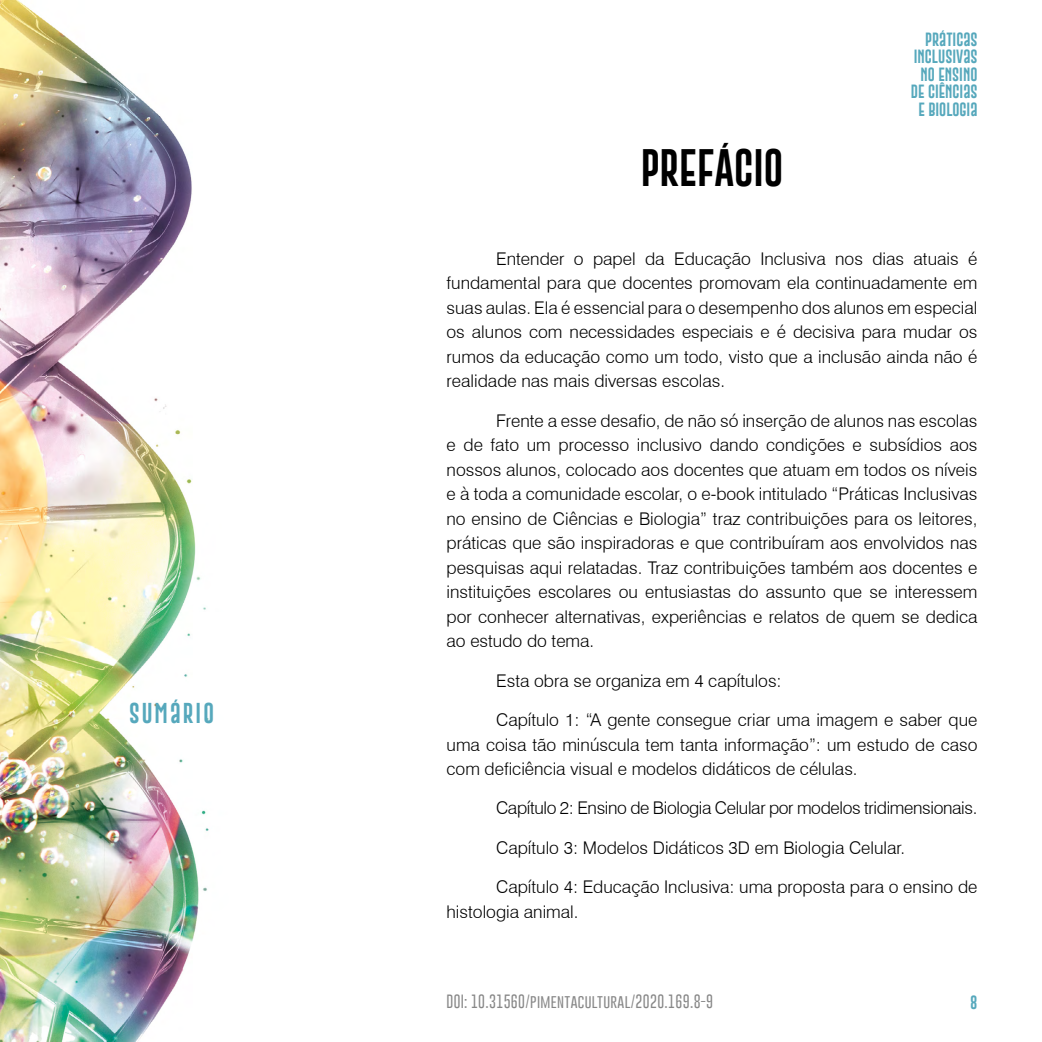
<style>
.page{position:relative;width:1042px;height:1042px;background:#fff}
.page>*{position:absolute;margin:0;border:0;box-sizing:border-box;transform-origin:0 0}
.t1{font:38.5px "Gobold Extra 2";color:#000}
.t2{font:21px "Gobold Extra 2";letter-spacing:.1em;color:#56a8bc}
.t3{font:300 17.5px/24.5px "Swiss 721 BT";color:#000;text-align:justify}
.t4{font:300 17.5px "Swiss 721 BT";letter-spacing:-.02em;color:#000}
.t5{font:14px/17.5px "Gobold Extra 2";color:#56a8bc;text-align:right}
.t6{font:100 14px "Gobold";letter-spacing:.025em;color:#878787}
</style>
<div class="page">
<img style="left:0;top:0;width:209px;height:1041px">
<p class="t2" style="left:129px;top:700px;width:86px">SUMÁRIO</p>
<h1 class="t1" style="left:641px;top:143px;width:144px">PREFÁCIO</h1>
<p class="t5" style="left:911px;top:31px;width:68px">PRÁTICAS<br>INCLUSIVAS<br>NO ENSINO<br>DE CIÊNCIAS<br>E BIOLOGIA</p>
<p class="t3" style="left:446px;top:246px;width:532px;text-indent:50px">Entender o papel da Educação Inclusiva nos dias atuais é fundamental para que docentes promovam ela continuadamente em suas aulas. Ela é essencial para o desempenho dos alunos em especial os alunos com necessidades especiais e é decisiva para mudar os rumos da educação como um todo, visto que a inclusão ainda não é realidade nas mais diversas escolas.</p>
<p class="t3" style="left:446px;top:408px;width:532px;text-indent:50px">Frente a esse desafio, de não só inserção de alunos nas escolas e de fato um processo inclusivo dando condições e subsídios aos nossos alunos, colocado aos docentes que atuam em todos os níveis e à toda a comunidade escolar, o e-book intitulado “Práticas Inclusivas no ensino de Ciências e Biologia” traz contribuições para os leitores, práticas que são inspiradoras e que contribuíram aos envolvidos nas pesquisas aqui relatadas. Traz contribuições também aos docentes e instituições escolares ou entusiastas do assunto que se interessem por conhecer alternativas, experiências e relatos de quem se dedica ao estudo do tema.</p>
<p class="t3" style="left:496px;top:668px;width:287px">Esta obra se organiza em 4 capítulos:</p>
<p class="t3" style="left:446px;top:707px;width:532px;text-indent:50px">Capítulo 1: “A gente consegue criar uma imagem e saber que uma coisa tão minúscula tem tanta informação”: um estudo de caso com deficiência visual e modelos didáticos de células.</p>
<p class="t4" style="left:496px;top:797px;width:483px">Capítulo 2: Ensino de Biologia Celular por modelos tridimensionais.</p>
<p class="t3" style="left:496px;top:835px;width:410px">Capítulo 3: Modelos Didáticos 3D em Biologia Celular.</p>
<p class="t3" style="left:446px;top:874px;width:532px;text-indent:50px">Capítulo 4: Educação Inclusiva: uma proposta para o ensino de histologia animal.</p>
<p class="t6" style="left:446px;top:992px;width:268px">DOI: 10.31560/pimentacultural/2020.169.8-9</p>
<p class="t5" style="left:970px;top:993px;width:9px">8</p>
</div>
